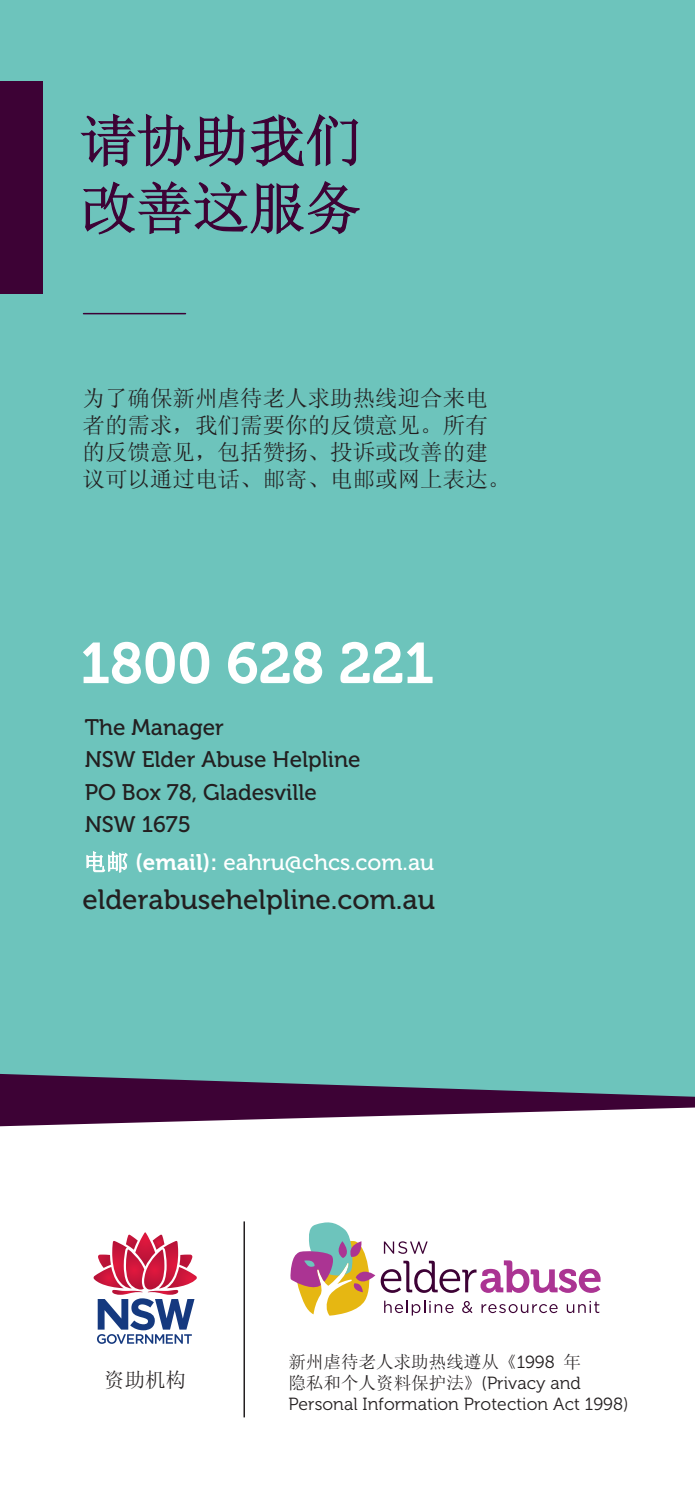
<style>
.page{position:relative;width:695px;height:1489px;background:#fff}
.page>*{position:absolute;margin:0;border:0;box-sizing:border-box;transform-origin:0 0}
.t1{font:57.25px "Museo 700";letter-spacing:-.01em;color:#fff}
.t2{font:56.25px/67.5px "Sim Sun";color:#3d0235}
.t3{font:28px "Museo 500";color:#231f20}
.t4{font:22.5px/27px "Sim Sun";color:#231f20}
.t5{font:22.5px/32.5px "Museo 500";color:#231f20}
.t6{font:22.5px "Museo 500";color:#fff}
.t7{font:20.5px "Sim Sun";color:#231f20}
.t8{font:17.5px/21px "Sim Sun";color:#231f20}
.t9{font:17.5px "Museo 300";letter-spacing:.005em;color:#231f20}
.s1{font-family:"Sim Sun"}
.s2{font-family:"Museo 700"}
.s3{font-family:"Museo 300"}
</style>
<div class="page">
<div style="left:0;top:0;width:694px;height:1099px;background:#6dc4bc"></div>
<svg style="left:0;top:1073px;width:694px;height:53px"></svg>
<hr style="left:243px;top:1221px;width:2px;height:196px;background:#231f20">
<svg style="left:86px;top:851px;width:42px;height:22px"></svg>
<div style="left:0;top:81px;width:43px;height:213px;background:#3d0235"></div>
<svg style="left:290px;top:1222px;width:310px;height:93px"></svg>
<hr style="left:83px;top:313px;width:102px;height:1px;background:#3d0235">
<svg style="left:80px;top:113px;width:279px;height:54px"></svg>
<svg style="left:83px;top:181px;width:277px;height:54px"></svg>
<svg style="left:93px;top:1232px;width:104px;height:111px"></svg>
<h2 class="t2" style="left:80px;top:106px;width:283px">请协助我们改善这服务</h2>
<p class="t4" style="left:82px;top:384px;width:429px">为了确保新州虐待老人求助热线迎合来电者的需求，我们需要你的反馈意见。所有的反馈意见，包括赞扬、投诉或改善的建议可以通过电话、邮寄、电邮或网上表达。</p>
<h1 class="t1" style="left:80px;top:631px;width:356px">1800 628 221</h1>
<p class="t5" style="left:85px;top:711px;width:277px">The Manager<br>NSW Elder Abuse Helpline<br>PO Box 78, Gladesville<br>NSW 1675</p>
<p class="t6" style="left:83px;top:850px;width:352px"><span class="s1">电邮</span> <span class="s2">(email):</span> eahru@chcs.com.au</p>
<p class="t3" style="left:82px;top:883px;width:354px">elderabusehelpline.com.au</p>
<p class="t7" style="left:104px;top:1369px;width:83px">资助机构</p>
<p class="t8" style="left:288px;top:1350px;width:294px">新州虐待老人求助热线遵从《<span class="s3">1998</span> 年隐私和个人资料保护法》<span class="s3">(Privacy and</span></p>
<p class="t9" style="left:288px;top:1394px;width:342px">Personal Information Protection Act 1998)</p>
</div>
